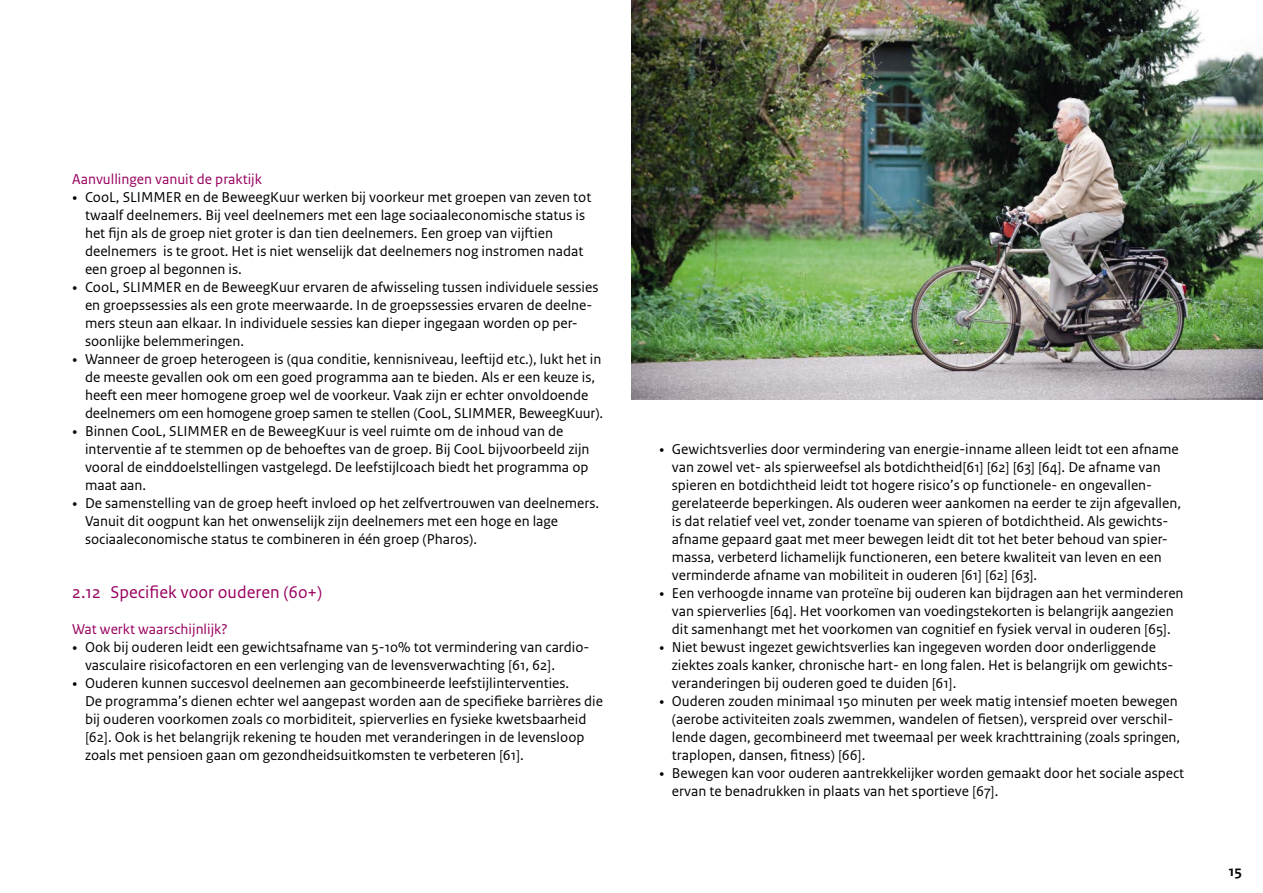
<style>
.page{position:relative;width:1263px;height:893px;background:#fff}
.page>*{position:absolute;margin:0;border:0;box-sizing:border-box;transform-origin:0 0}
._06_RIVM_Alineakop{font:18px "Rijksoverheid Sans Text";color:#98005f}
.t1{font:15px/18px "Rijksoverheid Sans Text";color:#000}
._08_RIVM_Tussenkop{font:15px "Rijksoverheid Sans Text";color:#98005f}
.t2{font:700 15px "Rijksoverheid Sans Text";color:#000}
.s1{font-family:"Rijksoverheid Serif"}
</style>
<div class="page">
<img style="left:631px;top:0;width:632px;height:400px">
<h4 class="_08_RIVM_Tussenkop" style="left:72px;top:170px;width:191px">Aanvullingen vanuit de praktijk</h4>
<p class="t1" style="left:85px;top:188px;width:508px;text-indent:-13px"><span class="s1">•</span> CooL, SLIMMER en de BeweegKuur werken bij voorkeur met groepen van zeven tot twaalf deelnemers. Bij veel deelnemers met een lage sociaaleconomische status is het fijn als de groep niet groter is dan tien deelnemers. Een groep van vijftien deelnemers is te groot. Het is niet wenselijk dat deelnemers nog instromen nadat een groep al begonnen is.</p>
<p class="t1" style="left:85px;top:278px;width:515px;text-indent:-13px"><span class="s1">•</span> CooL, SLIMMER en de BeweegKuur ervaren de afwisseling tussen individuele sessies en groepssessies als een grote meerwaarde. In de groepssessies ervaren de deelne&shy;mers steun aan elkaar. In individuele sessies kan dieper ingegaan worden op per&shy;soonlijke belemmeringen.</p>
<p class="t1" style="left:85px;top:350px;width:520px;text-indent:-13px"><span class="s1">•</span> Wanneer de groep heterogeen is (qua conditie, kennisniveau, leeftijd etc.), lukt het in de meeste gevallen ook om een goed programma aan te bieden. Als er een keuze is, heeft een meer homogene groep wel de voorkeur. Vaak zijn er echter onvoldoende deelnemers om een homogene groep samen te stellen (CooL, SLIMMER, BeweegKuur).</p>
<p class="t1" style="left:85px;top:422px;width:506px;text-indent:-13px"><span class="s1">•</span> Binnen CooL, SLIMMER en de BeweegKuur is veel ruimte om de inhoud van de interventie af te stemmen op de behoeftes van de groep. Bij CooL bijvoorbeeld zijn vooral de einddoelstellingen vastgelegd. De leefstijlcoach biedt het programma op maat aan.</p>
<p class="t1" style="left:85px;top:494px;width:516px;text-indent:-13px"><span class="s1">•</span> De samenstelling van de groep heeft invloed op het zelfvertrouwen van deelnemers.<br>Vanuit dit oogpunt kan het onwenselijk zijn deelnemers met een hoge en lage sociaaleconomische status te combineren in één groep (Pharos).</p>
<h3 class="_06_RIVM_Alineakop" style="left:72px;top:582px;width:251px">2.12 Specifiek voor ouderen (60+)</h3>
<h4 class="_08_RIVM_Tussenkop" style="left:72px;top:620px;width:157px">Wat werkt waarschijnlijk?</h4>
<p class="t1" style="left:85px;top:638px;width:506px;text-indent:-13px"><span class="s1">•</span> Ook bij ouderen leidt een gewichtsafname van 5-10% tot vermindering van cardio&shy;vasculaire risicofactoren en een verlenging van de levensverwachting [61, 62].</p>
<p class="t1" style="left:85px;top:674px;width:519px;text-indent:-13px"><span class="s1">•</span> Ouderen kunnen succesvol deelnemen aan gecombineerde leefstijlinterventies.<br>De programma’s dienen echter wel aangepast worden aan de specifieke barrières die bij ouderen voorkomen zoals co morbiditeit, spierverlies en fysieke kwetsbaarheid [62]. Ook is het belangrijk rekening te houden met veranderingen in de levensloop zoals met pensioen gaan om gezondheidsuitkomsten te verbeteren [61].</p>
<p class="t1" style="left:672px;top:440px;width:511px;text-indent:-13px"><span class="s1">•</span> Gewichtsverlies door vermindering van energie-inname alleen leidt tot een afname van zowel vet- als spierweefsel als botdichtheid[61] [62] [63] [64]. De afname van spieren en botdichtheid leidt tot hogere risico’s op functionele- en ongevallen&shy;gerelateerde beperkingen. Als ouderen weer aankomen na eerder te zijn afgevallen, is dat relatief veel vet, zonder toename van spieren of botdichtheid. Als gewichts&shy;afname gepaard gaat met meer bewegen leidt dit tot het beter behoud van spier&shy;massa, verbeterd lichamelijk functioneren, een betere kwaliteit van leven en een verminderde afname van mobiliteit in ouderen [61] [62] [63].</p>
<p class="t1" style="left:659px;top:584px;width:526px;text-align:center"><span class="s1">•</span> Een verhoogde inname van proteïne bij ouderen kan bijdragen aan het verminderen van spierverlies [64]. Het voorkomen van voedingstekorten is belangrijk aangezien<br>dit samenhangt met het voorkomen van cognitief en fysiek verval in ouderen [65].</p>
<p class="t1" style="left:672px;top:638px;width:503px;text-indent:-13px"><span class="s1">•</span> Niet bewust ingezet gewichtsverlies kan ingegeven worden door onderliggende ziektes zoals kanker, chronische hart- en long falen. Het is belangrijk om gewichts&shy;veranderingen bij ouderen goed te duiden [61].</p>
<p class="t1" style="left:672px;top:692px;width:510px;text-indent:-13px"><span class="s1">•</span> Ouderen zouden minimaal 150 minuten per week matig intensief moeten bewegen (aerobe activiteiten zoals zwemmen, wandelen of fietsen), verspreid over verschil&shy;lende dagen, gecombineerd met tweemaal per week krachttraining (zoals springen, traplopen, dansen, fitness) [66].</p>
<p class="t1" style="left:672px;top:764px;width:514px;text-indent:-13px"><span class="s1">•</span> Bewegen kan voor ouderen aantrekkelijker worden gemaakt door het sociale aspect ervan te benadrukken in plaats van het sportieve [67].</p>
<p class="t2" style="left:1229px;top:862px;width:15px">15</p>
</div>
